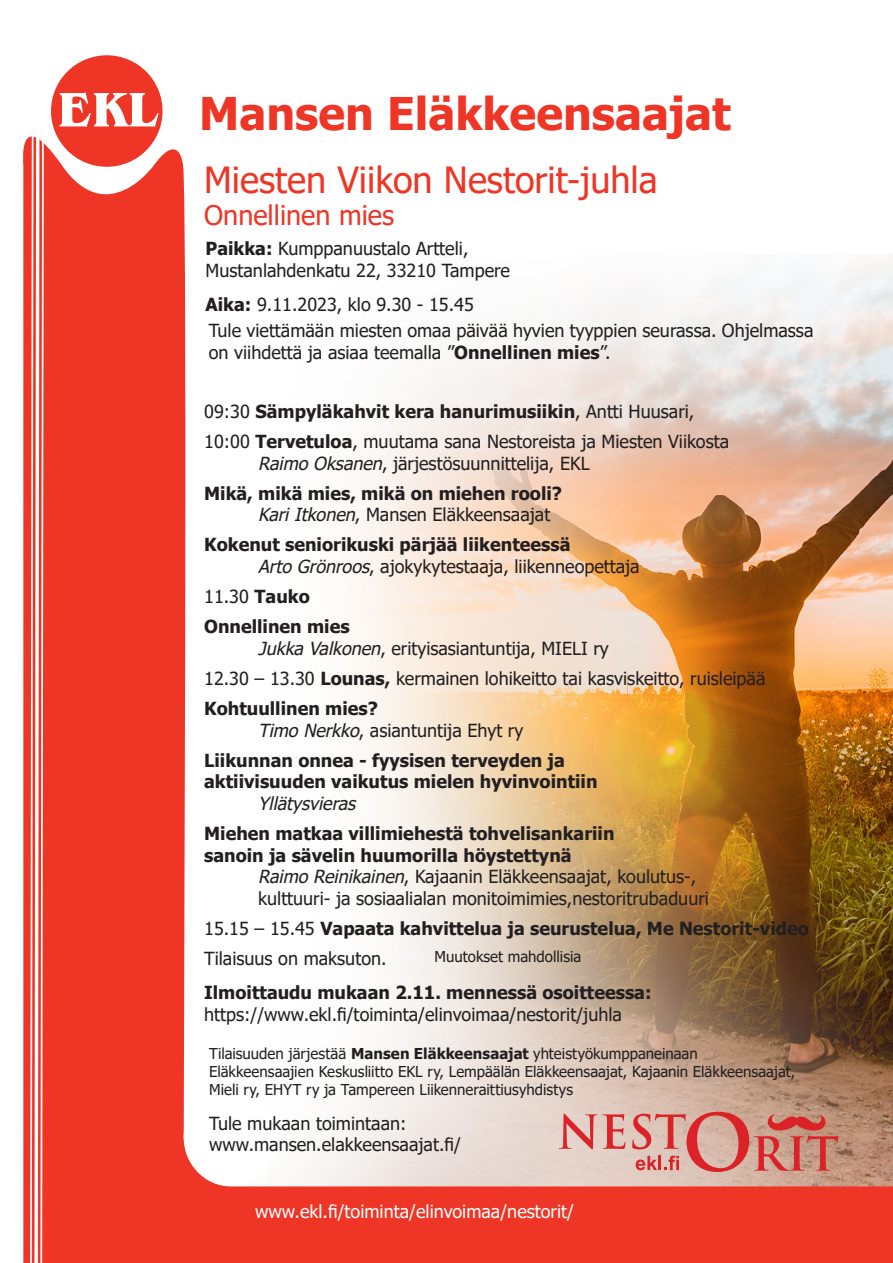
<style>
.page{position:relative;width:893px;height:1263px;background:#fff}
.page>*{position:absolute;margin:0;border:0;box-sizing:border-box;transform-origin:0 0}
.Otsikko{font:700 45px "Tahoma";color:#ee3526}
.Otsikko_3{font:36px "Tahoma";color:#ee3526}
.Otsikko_3-2{font:27px "Tahoma";color:#ee3526}
.Ohjelma{font:18px/21.6px "Tahoma";color:#231f20}
.Ohjelma-2{font:700 18px/21.6px "Tahoma";color:#231f20}
.t1{font:18px "Tahoma";color:#fff}
.Ohjelma-3{font:italic 18px "Tahoma";color:#231f20}
.Ohjelma-4{font:15px/18px "Tahoma";color:#231f20}
.s1{font-weight:700}
.s2{font-weight:400}
.s3{font-style:italic}
.s4{font-weight:400;font-style:italic}
</style>
<div class="page">
<img style="left:302px;top:261px;width:591px;height:925px">
<div style="left:51px;top:55px;width:112px;height:112px;background:#ee3526;border-radius:50%"></div>
<div style="left:188px;top:1186px;width:705px;height:77px;background:#ee3526"></div>
<svg style="left:559px;top:1113px;width:66px;height:36px;background:#df9994"></svg>
<svg style="left:632px;top:1112px;width:206px;height:60px;background:#d2877c"></svg>
<svg style="left:23px;top:100px;width:165px;height:1163px;background:#f04f42"></svg>
<svg style="left:29px;top:92px;width:130px;height:1171px;background:#ef4638"></svg>
<div style="left:169px;top:1138px;width:65px;height:60px;background:#ee3526"></div>
<div style="left:184px;top:1088px;width:95px;height:98px;background:#fff;border-radius:50%"></div>
<p class="Otsikko" style="left:199px;top:83px;width:533px">Mansen Eläkkeensaajat</p>
<p class="Otsikko_3" style="left:204px;top:156px;width:455px">Miesten Viikon Nestorit-juhla</p>
<p class="Otsikko_3-2" style="left:204px;top:197px;width:191px">Onnellinen mies</p>
<p class="Ohjelma" style="left:206px;top:239px;width:306px"><span class="s1">Paikka:</span> Kumppanuustalo Artteli,<br>Mustanlahdenkatu 22, 33210 Tampere</p>
<p class="Ohjelma" style="left:206px;top:295px;width:270px"><span class="s1">Aika:</span> 9.11.2023, klo 9.30 - 15.45</p>
<p class="Ohjelma" style="left:209px;top:321px;width:606px">Tule viettämään miesten omaa päivää hyvien tyyppien seurassa. Ohjelmassa on viihdettä ja asiaa teemalla ”<span class="s1">Onnellinen mies</span>”.</p>
<p class="Ohjelma-2" style="left:204px;top:401px;width:492px"><span class="s2">09:30</span> Sämpyläkahvit kera hanurimusiikin<span class="s2">, Antti Huusari,</span></p>
<p class="Ohjelma" style="left:258px;top:432px;width:473px;text-indent:-54px">10:00 <span class="s1">Tervetuloa</span>, muutama sana Nestoreista ja Miesten Viikosta<br><span class="s3">RaimoOksanen</span>, järjestösuunnittelija, EKL</p>
<p class="Ohjelma-2" style="left:258px;top:483px;width:305px;text-indent:-54px">Mikä, mikä mies, mikä on miehen rooli?<br><span class="s4">KariItkonen</span><span class="s2">, Mansen Eläkkeensaajat</span></p>
<p class="Ohjelma-2" style="left:258px;top:535px;width:383px;text-indent:-54px">Kokenut seniorikuski pärjää liikenteessä<br><span class="s4">ArtoGrönroos</span><span class="s2">, ajokykytestaaja, liikenneopettaja</span></p>
<p class="Ohjelma" style="left:204px;top:587px;width:107px">11.30 <span class="s1">Tauko</span></p>
<p class="Ohjelma" style="left:258px;top:617px;width:352px;text-indent:-54px"><span class="s1">Onnellinen mies<br></span><span class="s3">JukkaValkonen</span>, erityisasiantuntija, MIELI ry</p>
<p class="Ohjelma" style="left:204px;top:669px;width:563px">12.30 – 13.30 <span class="s1">Lounas,</span> kermainen lohikeitto tai kasviskeitto, ruisleipää</p>
<p class="Ohjelma" style="left:258px;top:699px;width:267px;text-indent:-54px"><span class="s1">Kohtuullinen mies?<br></span><span class="s3">TimoNerkko</span>, asiantuntija Ehyt ry</p>
<p class="Ohjelma-2" style="left:204px;top:750px;width:362px">Liikunnan onnea - fyysisen terveyden ja</p>
<p class="Ohjelma-2" style="left:204px;top:772px;width:395px">aktiivisuuden vaikutus mielen hyvinvointiin</p>
<p class="Ohjelma-3" style="left:258px;top:791px;width:104px">Yllätysvieras</p>
<p class="Ohjelma-2" style="left:204px;top:823px;width:412px">Miehen matkaa villimiehestä tohvelisankariin</p>
<p class="Ohjelma-2" style="left:204px;top:845px;width:369px">sanoin ja sävelin huumorilla höystettynä</p>
<p class="Ohjelma" style="left:258px;top:867px;width:440px"><span class="s3">RaimoReinikainen</span>, Kajaanin Eläkkeensaajat, koulutus-,</p>
<p class="Ohjelma" style="left:258px;top:889px;width:452px">kulttuuri- ja sosiaalialan monitoimimies,nestoritrubaduuri</p>
<p class="Ohjelma-2" style="left:204px;top:918px;width:606px"><span class="s2">15.15 – 15.45</span> Vapaata kahvittelua ja seurustelua, Me Nestorit-video</p>
<p class="Ohjelma-4" style="left:435px;top:948px;width:148px">Muutokset mahdollisia</p>
<p class="Ohjelma" style="left:204px;top:948px;width:184px">Tilaisuus on maksuton.</p>
<p class="Ohjelma" style="left:204px;top:983px;width:449px"><span class="s1">Ilmoittaudu mukaan 2.11. mennessä osoitteessa: </span>https://www.ekl.fi/toiminta/elinvoimaa/nestorit/juhla</p>
<p class="Ohjelma-4" style="left:209px;top:1045px;width:588px">Tilaisuuden järjestää <span class="s1">Mansen Eläkkeensaajat</span> yhteistyökumppaneinaan<br>Eläkkeensaajien Keskusliitto EKL ry, Lempäälän Eläkkeensaajat, Kajaanin Eläkkeensaajat,<br>Mieli ry, EHYT ry ja Tampereen Liikenneraittiusyhdistys</p>
<p class="Ohjelma" style="left:209px;top:1113px;width:253px">Tule mukaan toimintaan: www.mansen.elakkeensaajat.fi/</p>
<p class="t1" style="left:255px;top:1200px;width:320px">www.ekl.fi/toiminta/elinvoimaa/nestorit/</p>
</div>
